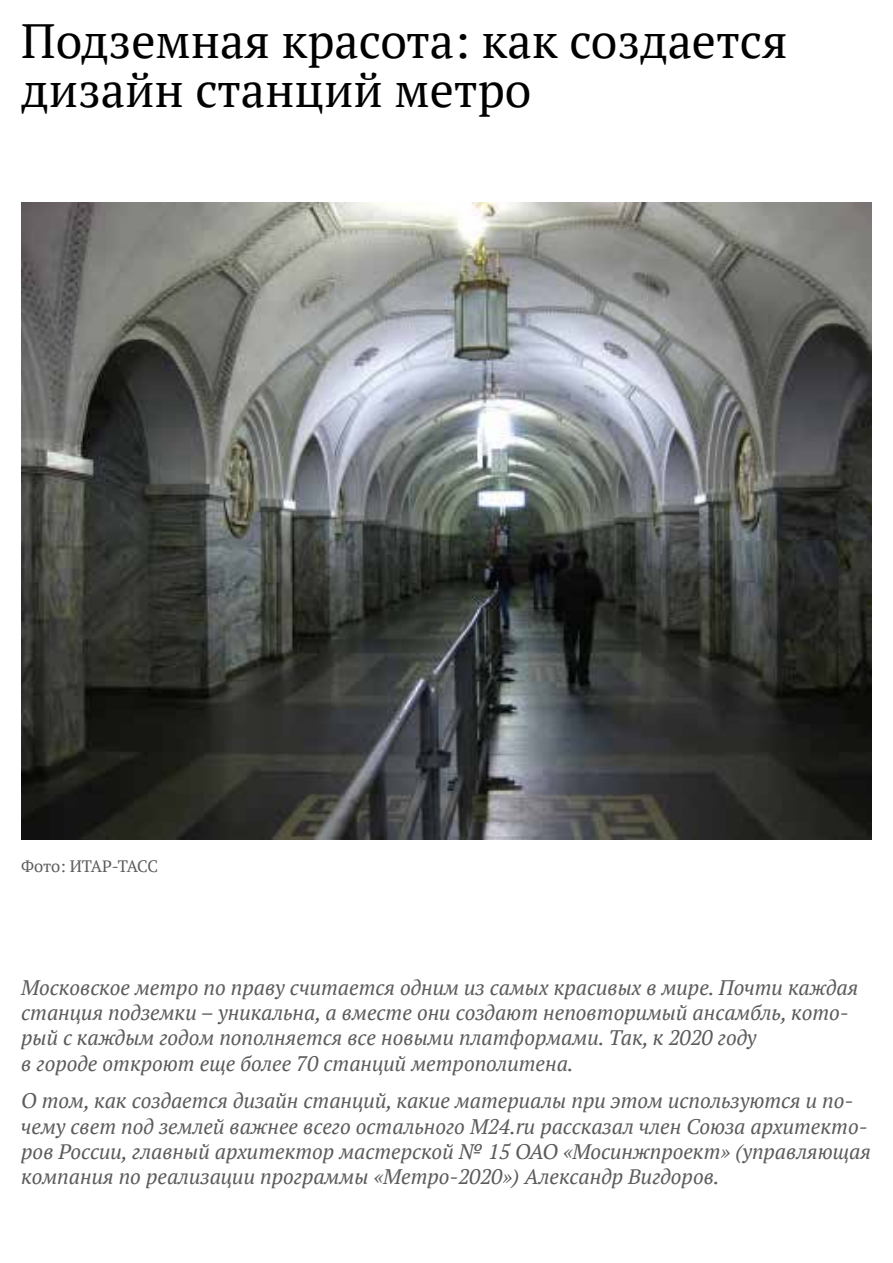
<style>
.page{position:relative;width:893px;height:1263px;background:#fff}
.page>*{position:absolute;margin:0;border:0;box-sizing:border-box;transform-origin:0 0}
.t1{font:48px/48.6px "PT Serif";color:#000}
.t2{font:italic 21px "PT Serif";color:#5a5b5d}
.t3{font:16.5px "PT Serif";letter-spacing:-.015em;color:#5a5b5d}
</style>
<div class="page">
<img style="left:21px;top:202px;width:851px;height:638px">
<h1 class="t1" style="left:21px;top:16px;width:768px">Подземная красота: как создается дизайн станций метро</h1>
<p class="t3" style="left:21px;top:855px;width:138px">Фото: ИТАР-ТАСС</p>
<p class="t2" style="left:21px;top:974px;width:838px">Московское метро по праву считается одним из самых красивых в мире. Почти каждая</p>
<p class="t2" style="left:21px;top:1024px;width:737px">рый с каждым годом пополняется все новыми платформами. Так к, 2020 году</p>
<p class="t2" style="left:21px;top:999px;width:829px">станция подземки – уникальна а, вместе они создают неповторимый ансамбль, кото-</p>
<p class="t2" style="left:21px;top:1050px;width:554px">в городе откроют еще более 70 станций метрополитена.</p>
<p class="t2" style="left:21px;top:1088px;width:834px">О том, как создается дизайн станций, какие материалы при этом используются и по-</p>
<p class="t2" style="left:21px;top:1113px;width:848px">чему свет под землей важнее всего остального M24.ru рассказал член Союза архитекто-</p>
<p class="t2" style="left:21px;top:1138px;width:851px">ров России, главный архитектор мастерской № 15 ОАО «Мосинжпроект» (управляющая</p>
<p class="t2" style="left:21px;top:1163px;width:700px">компания по реализации программы «Метро-2020») Александр Вигдоров.</p>
</div>
